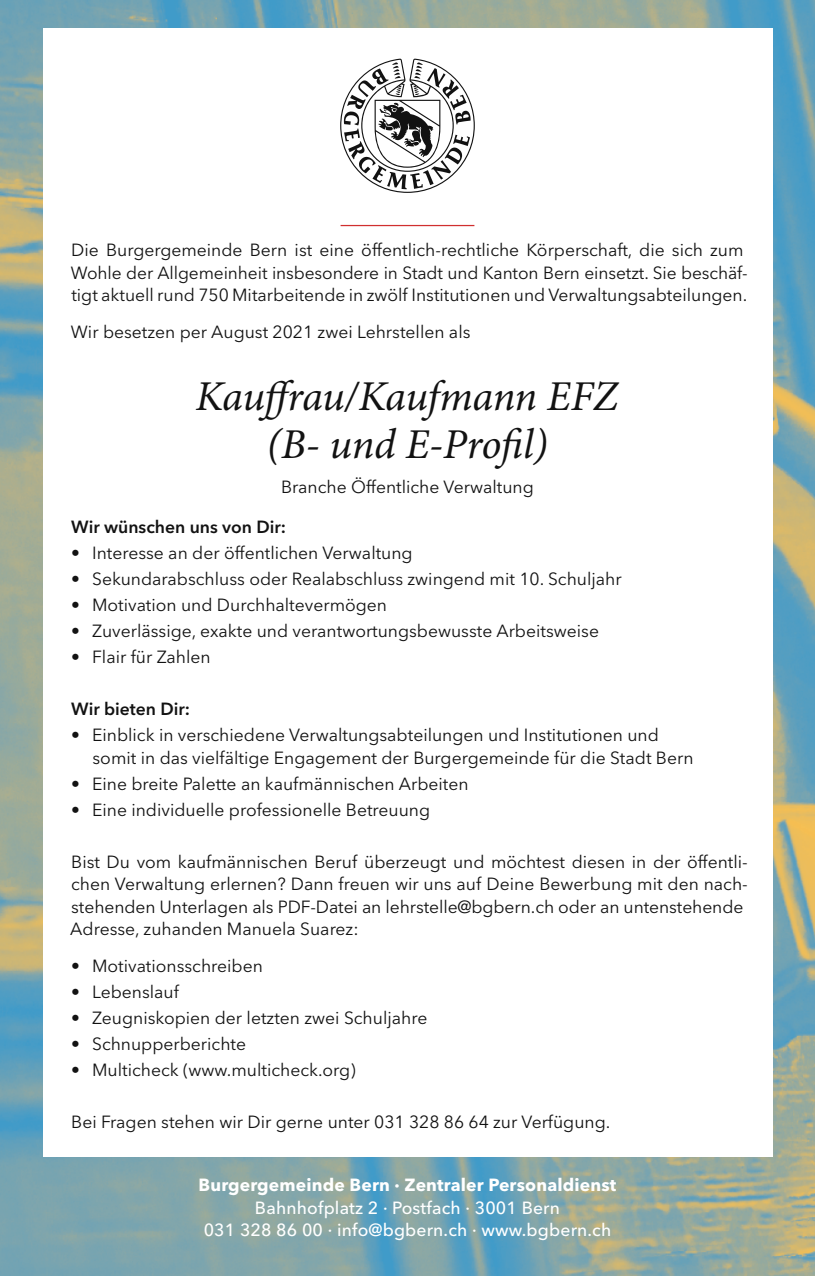
<style>
.page{position:relative;width:815px;height:1276px;background:#fff}
.page>*{position:absolute;margin:0;border:0;box-sizing:border-box;transform-origin:0 0}
.Jobtitel{font:italic 42.5px/47.5px "Minion Pro";letter-spacing:-.015em;color:#121212;text-align:center}
.Grundtext{font:17.5px/22.5px "Avenir Next LT Pro";color:#121212}
.Aufzählung{font:17.5px/22.5px "Avenir Next LT Pro";color:#121212}
.Adressblock{font:500 17.5px/22.5px "Avenir Next LT Pro";letter-spacing:.01em;color:#fff;text-align:center}
.Untertitel{font:600 17.5px "Avenir Next LT Pro";color:#121212}
.Titelzusatz{font:17.5px "Avenir Next LT Pro";color:#121212}
.s1{font-weight:700}
</style>
<div class="page">
<img style="left:0;top:0;width:815px;height:1276px">
<div style="left:43px;top:28px;width:729px;height:1128px;background:#fff"></div>
<hr style="left:341px;top:225px;width:133px;height:1px;background:#d02f2f">
<svg style="left:340px;top:59px;width:135px;height:134px"></svg>
<p class="Grundtext" style="left:71px;top:239px;width:678px">Die Burgergemeinde Bern ist eine öffentlich-rechtliche Körperschaft, die sich zum<br>Wohle der Allgemeinheit insbesondere in Stadt und Kanton Bern einsetzt. Sie beschäf&shy;tigt aktuell rund 750 Mitarbeitende in zwölf Institutionen und Verwaltungsabteilungen.</p>
<p class="Grundtext" style="left:71px;top:320px;width:401px">Wir besetzen per August 2021 zwei Lehrstellen als</p>
<p class="Jobtitel" style="left:196px;top:373px;width:424px">Kauffrau/Kaufmann EFZ (B- und E-Profil)</p>
<p class="Titelzusatz" style="left:281px;top:476px;width:254px">Branche Öffentliche Verwaltung</p>
<p class="Untertitel" style="left:71px;top:516px;width:216px">Wir wünschen uns von Dir:</p>
<p class="Aufzählung" style="left:71px;top:541px;width:343px">• Interesse an der öffentlichen Verwaltung</p>
<p class="Aufzählung" style="left:71px;top:567px;width:552px">• Sekundarabschluss oder Realabschluss zwingend mit 10. Schuljahr</p>
<p class="Aufzählung" style="left:71px;top:593px;width:317px">• Motivation und Durchhaltevermögen</p>
<p class="Aufzählung" style="left:71px;top:619px;width:529px">• Zuverlässige, exakte und verantwortungsbewusste Arbeitsweise</p>
<p class="Aufzählung" style="left:71px;top:646px;width:141px">• Flair für Zahlen</p>
<p class="Untertitel" style="left:71px;top:698px;width:121px">Wir bieten Dir:</p>
<p class="Aufzählung" style="left:93px;top:724px;width:602px;text-indent:-21px">• Einblick in verschiedene Verwaltungsabteilungen und Institutionen und somit in das vielfältige Engagement der Burgergemeinde für die Stadt Bern</p>
<p class="Aufzählung" style="left:71px;top:772px;width:399px">• Eine breite Palette an kaufmännischen Arbeiten</p>
<p class="Aufzählung" style="left:71px;top:798px;width:361px">• Eine individuelle professionelle Betreuung</p>
<p class="Grundtext" style="left:70px;top:850px;width:679px">Bist Du vom kaufmännischen Beruf überzeugt und möchtest diesen in der öffentli&shy;chen Verwaltung erlernen? Dann freuen wir uns auf Deine Bewerbung mit den nach&shy;stehenden Unterlagen als PDF-Datei an lehrstelle@bgbern.ch oder an untenstehende Adresse, zuhanden Manuela Suarez:</p>
<p class="Aufzählung" style="left:71px;top:955px;width:193px">• Motivationsschreiben</p>
<p class="Aufzählung" style="left:71px;top:981px;width:109px">• Lebenslauf</p>
<p class="Aufzählung" style="left:71px;top:1007px;width:358px">• Zeugniskopien der letzten zwei Schuljahre</p>
<p class="Aufzählung" style="left:71px;top:1033px;width:177px">• Schnupperberichte</p>
<p class="Aufzählung" style="left:71px;top:1059px;width:286px">• Multicheck (www.multicheck.org)</p>
<p class="Grundtext" style="left:71px;top:1111px;width:541px">Bei Fragen stehen wir Dir gerne unter 031 328 86 64 zur Verfügung.</p>
<p class="Adressblock" style="left:199px;top:1174px;width:419px"><span class="s1">Burgergemeinde Bern · Zentraler Personaldienst<br></span>Bahnhofplatz 2 · Postfach · 3001 Bern<br>031 328 86 00 · info@bgbern.ch · www.bgbern.ch</p>
</div>
